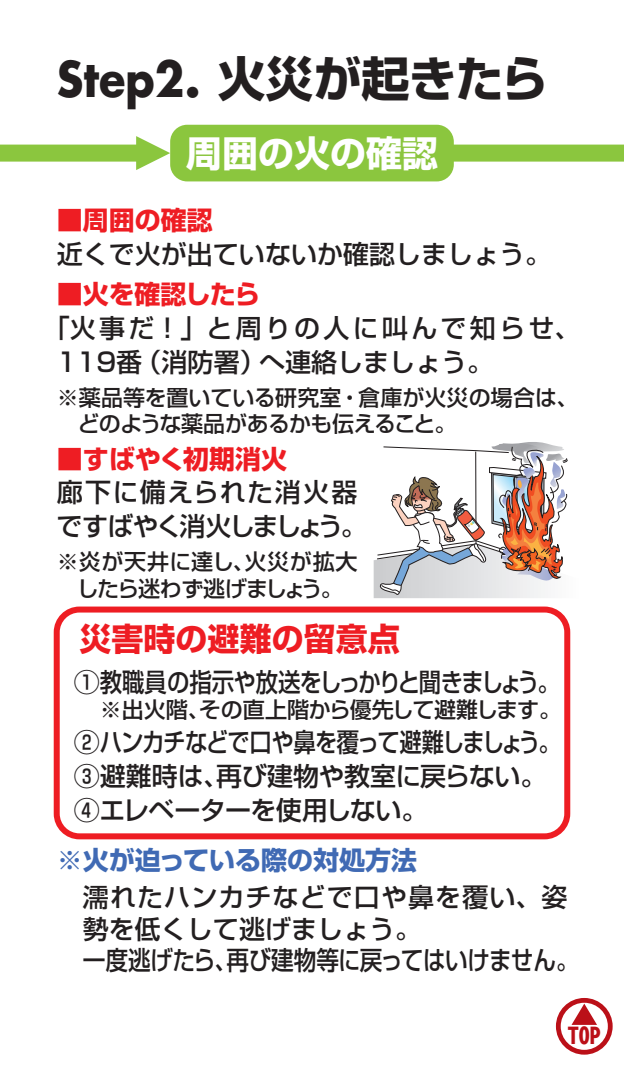
<style>
.page{position:relative;width:624px;height:1066px;background:#fff}
.page>*{position:absolute;margin:0;border:0;box-sizing:border-box;transform-origin:0 0}
.t1{font:700 48px "Shin Go Pro";letter-spacing:-.01em;color:#231f20}
.t2{font:700 36px "Shin Go Pro";color:#fff}
.t3{font:700 32px "Shin Go Pro";color:#ee1d23}
.t4{font:500 26px/31.2px "Shin Go Pro";color:#231f20}
.t5{font:500 26px/34px "Shin Go Pro";letter-spacing:-.03em;color:#231f20}
.t6{font:500 26px/31.2px "Shin Go Pro";letter-spacing:.04em;color:#231f20}
.t7{font:500 26px/34px "Shin Go Pro";letter-spacing:-.02em;color:#231f20}
.t8{font:500 26px "Shin Go Pro";letter-spacing:.125em;color:#231f20}
.t9{font:700 26px "Shin Go Pro";color:#ee1d23}
.t10{font:700 26px "Shin Go Pro";color:#406ab4}
.t11{font:700 26px "Shin Go Pro";letter-spacing:-.03em;color:#ee1d23}
.t12{font:500 22px/26.4px "Shin Go Pro";letter-spacing:-.01em;color:#231f20}
.t13{font:700 22px "Gothic MB101 Pro";color:#bb1018}
.s1{font-family:"Futura"}
</style>
<div class="page">
<div style="left:0;top:145px;width:147px;height:17px;background:#8bc63e"></div>
<svg style="left:136px;top:136px;width:34px;height:34px"></svg>
<svg style="left:373px;top:442px;width:195px;height:156px"></svg>
<div style="left:383px;top:145px;width:241px;height:17px;background:#8bc63e"></div>
<div style="left:170px;top:125px;width:284px;height:56px;background:#8bc63e;border-radius:17px"></div>
<div style="left:54px;top:606px;width:516px;height:233px;border:6px solid #ee1d23;border-radius:23px"></div>
<svg style="left:556px;top:998px;width:56px;height:56px"></svg>
<h1 class="t1" style="left:57px;top:41px;width:493px"><span class="s1">Step2.</span> 火災が起きたら</h1>
<h2 class="t2" style="left:186px;top:125px;width:253px">周囲の火の確認</h2>
<p class="t9" style="left:57px;top:200px;width:157px">■周囲の確認</p>
<p class="t4" style="left:57px;top:235px;width:495px">近くで火が出ていないか確認しましょう。</p>
<p class="t11" style="left:57px;top:274px;width:205px">■火を確認したら</p>
<p class="t4" style="left:57px;top:308px;width:445px;line-height:34px;text-align:right">だ！」とまわりの人に叫んで知<br>119番（消防署）へ連絡しましょう。</p>
<p class="t12" style="left:78px;top:382px;width:502px;text-indent:-21px">※薬品等を置いている研究室・倉庫が火災の場合は、どのような薬品があるかも伝えること。</p>
<p class="t9" style="left:57px;top:438px;width:232px">■すばやく初期消火</p>
<p class="t7" style="left:57px;top:472px;width:312px">廊下に備えられた消火器ですばやく消火しましょう。</p>
<p class="t12" style="left:57px;top:546px;width:302px;text-align:center">※炎が天井に達し、火災が拡大したら迷わず逃げましょう。</p>
<p class="t8" style="left:44px;top:306px;width:538px">「火事だ！」と周りの人に叫んで知らせ、</p>
<p class="t3" style="left:80px;top:613px;width:322px">災害時の避難の留意点</p>
<p class="t5" style="left:74px;top:662px;width:487px">①教職員の指示や放送をしっかりと聞きましょう。</p>
<p class="t12" style="left:100px;top:694px;width:462px">※出火階、その直上階から優先して避難します。</p>
<p class="t5" style="left:74px;top:722px;width:488px">②ハンカチなどで口や鼻を覆って避難しましょう。<br>③避難時は、再び建物や教室に戻らない。<br>④エレベーターを使用しない。</p>
<p class="t10" style="left:57px;top:840px;width:362px">※火が迫っている際の対処方法</p>
<p class="t4" style="left:83px;top:879px;width:499px;text-indent:139px">カチなどで口や鼻をおおい、姿勢を低くして逃げましょう。<br>一度逃げたら、再び建物等に戻ってはいけません。</p>
<p class="t6" style="left:83px;top:879px;width:486px">濡れたハンカチなどで口や鼻を覆い、姿勢を低くして逃げましょう。</p>
<p class="t13" style="left:567px;top:1018px;width:34px">TOP</p>
</div>
